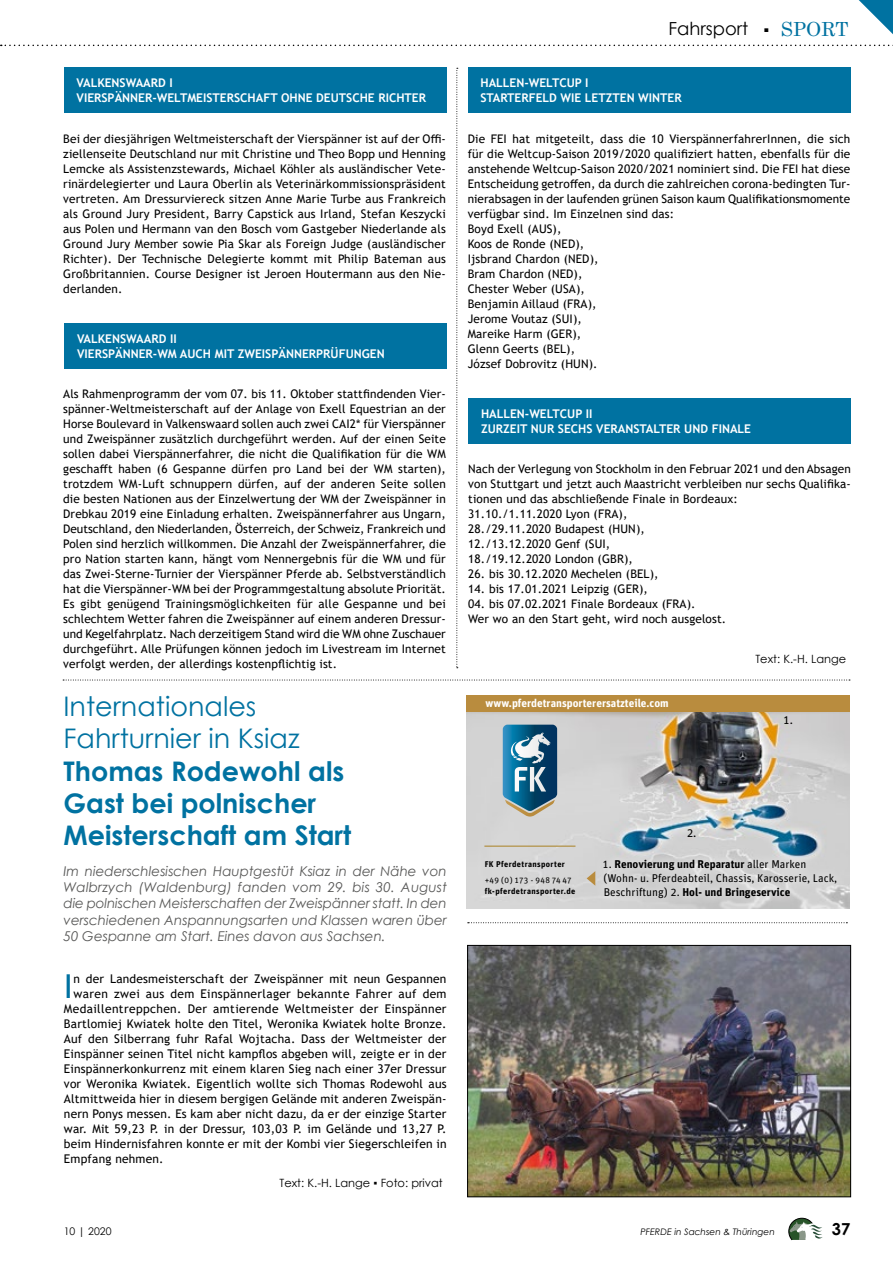
<style>
.page{position:relative;width:893px;height:1263px;background:#fff}
.page>*{position:absolute;margin:0;border:0;box-sizing:border-box;transform-origin:0 0}
.t1{font:33px "Trebuchet MS";color:#0072a1}
.t2{font:700 27px/32.4px "Century Gothic";color:#0072a1}
.t3{font:27px/32.4px "Century Gothic";color:#0072a1}
.t4{font:18px "Century Gothic";color:#000}
.t5{font:700 16.5px "Century Gothic";color:#000}
.t6{font:italic 13.5px/16.2px "Century Gothic";color:#575756;text-align:justify}
.t7{font:12px "Trebuchet MS";letter-spacing:.015em;color:#000}
.t8{font:700 12px/15px "Trebuchet MS";color:#fff}
.t9{font:12px "Unit Regular TF";color:#000}
.t10{font:11.85px/15px "Trebuchet MS";letter-spacing:.01em;color:#000}
.t11{font:11.4px "Century Gothic";color:#000}
.t12{font:11.25px "Unit Bold TF";color:#000}
.t13{font:11.25px "Unit Regular TF";color:#000}
.t14{font:11.25px "Unit Bold TF";color:#fff}
.t15{font:10.5px "Century Gothic";color:#000}
.t16{font:italic 9px "Century Gothic";color:#000}
.t17{font:8.4px "Unit Bold TF";letter-spacing:.045em;color:#000}
.t18{font:8.4px "Unit Regular TF";letter-spacing:.03em;color:#000}
.s1{font-family:"Century";font-size:19.5px;color:#0072a1}
.s2{font-family:"Unit Regular TF"}
</style>
<div class="page">
<svg style="left:1px;top:0;width:892px;height:47px"></svg>
<svg style="left:788px;top:1217px;width:35px;height:24px"></svg>
<svg style="left:456px;top:68px;width:2px;height:600px"></svg>
<svg style="left:63px;top:680px;width:787px;height:1px"></svg>
<div style="left:64px;top:68px;width:382px;height:45px;background:#0072a1"></div>
<div style="left:468px;top:68px;width:382px;height:45px;background:#0072a1"></div>
<div style="left:468px;top:398px;width:383px;height:45px;background:#0072a1"></div>
<div style="left:64px;top:323px;width:383px;height:45px;background:#0072a1"></div>
<img style="left:469px;top:947px;width:380px;height:248px">
<div style="left:467px;top:945px;width:384px;height:252px;border:1px solid #000"></div>
<svg style="left:468px;top:922px;width:379px;height:1px"></svg>
<img style="left:467px;top:720px;width:382px;height:188px">
<svg style="left:595px;top:851px;width:250px;height:56px;background:#d1d2d2"></svg>
<svg style="left:503px;top:725px;width:54px;height:91px;background:#4c819c"></svg>
<hr style="left:484px;top:846px;width:91px;height:1px;background:#aa8123">
<svg style="left:587px;top:871px;width:8px;height:15px"></svg>
<div style="left:467px;top:695px;width:382px;height:25px;background:#6b5332;opacity:.31"></div>
<div style="left:467px;top:695px;width:382px;height:17px;background:#b98c3e"></div>
<p class="t8" style="left:77px;top:76px;width:351px">VALKENSWAARD I<br>VIERSPÄNNER-WELTMEISTERSCHAFT OHNE DEUTSCHE RICHTER</p>
<p class="t10" style="left:63px;top:131px;width:384px;text-align:justify">Bei der diesjährigen Weltmeisterschaft der Vierspänner ist auf der Offi&shy;ziellenseite Deutschland nur mit Christine und Theo Bopp und Henning Lemcke als Assistenzstewards, Michael Köhler als ausländischer Vete&shy;rinärdelegierter und Laura Oberlin als Veterinärkommissionspräsident vertreten. Am Dressurviereck sitzen Anne Marie Turbe aus Frankreich als Ground Jury President, Barry Capstick aus Irland, Stefan Keszycki aus Polen und Hermann van den Bosch vom Gastgeber Niederlande als Ground Jury Member sowie Pia Skar als Foreign Judge (ausländischer Richter). Der Technische Delegierte kommt mit Philip Bateman aus Großbritannien. Course Designer ist Jeroen Houtermann aus den Nie&shy;derlanden.</p>
<p class="t8" style="left:77px;top:331px;width:309px">VALKENSWAARD II<br>VIERSPÄNNER-WM AUCH MIT ZWEISPÄNNERPRÜFUNGEN</p>
<p class="t10" style="left:63px;top:386px;width:384px;text-align:justify">Als Rahmenprogramm der vom 07. bis 11. Oktober stattfindenden Vier&shy;spänner-Weltmeisterschaft auf der Anlage von Exell Equestrian an der Horse Boulevard in Valkenswaard sollen auch zwei CAI2* für Vierspänner und Zweispänner zusätzlich durchgeführt werden. Auf der einen Seite sollen dabei Vierspännerfahrer, die nicht die Qualifikation für die WM geschafft haben (6 Gespanne dürfen pro Land bei der WM starten), trotzdem WM-Luft schnuppern dürfen, auf der anderen Seite sollen die besten Nationen aus der Einzelwertung der WM der Zweispänner in Drebkau 2019 eine Einladung erhalten. Zweispännerfahrer aus Ungarn, Deutschland, den Niederlanden, Österreich, der Schweiz, Frankreich und Polen sind herzlich willkommen. Die Anzahl der Zweispännerfahrer, die pro Nation starten kann, hängt vom Nennergebnis für die WM und für das Zwei-Sterne-Turnier der Vierspänner Pferde ab. Selbstverständlich hat die Vierspänner-WM bei der Programmgestaltung absolute Priorität.<br>Es gibt genügend Trainingsmöglichkeiten für alle Gespanne und bei schlechtem Wetter fahren die Zweispänner auf einem anderen Dressur&shy;und Kegelfahrplatz. Nach derzeitigem Stand wird die WM ohne Zuschauer durchgeführt. Alle Prüfungen können jedoch im Livestream im Internet verfolgt werden, der allerdings kostenpflichtig ist.</p>
<h2 class="t3" style="left:64px;top:689px;width:237px">Internationales<br>Fahrturnier in Ksiaz</h2>
<h2 class="t2" style="left:64px;top:753px;width:289px">Thomas Rodewohl als<br>Gast bei polnischer<br>Meisterschaft am Start</h2>
<p class="t6" style="left:64px;top:863px;width:385px">Im niederschlesischen Hauptgestüt Ksiaz in der Nähe von Walbrzych (Waldenburg) fanden vom 29. bis 30. August die polnischen Meisterschaften der Zweispänner statt. In den verschiedenen Anspannungsarten und Klassen waren über 50 Gespanne am Start. Eines davon aus Sachsen.</p>
<h1 class="t1" style="left:64px;top:966px;width:11px">I</h1>
<p class="t7" style="left:74px;top:971px;width:374px">n der Landesmeisterschaft der Zweispänner mit neun Gespannen</p>
<p class="t7" style="left:74px;top:986px;width:374px">waren zwei aus dem Einspännerlager bekannte Fahrer auf dem</p>
<p class="t7" style="left:64px;top:1001px;width:384px">Medaillentreppchen. Der amtierende Weltmeister der Einspänner</p>
<p class="t7" style="left:64px;top:1016px;width:384px">Bartlomiej Kwiatek holte den Titel, Weronika Kwiatek holte Bronze.</p>
<p class="t7" style="left:64px;top:1031px;width:384px">Auf den Silberrang fuhr Rafal Wojtacha. Dass der Weltmeister der</p>
<p class="t7" style="left:64px;top:1046px;width:384px">Einspänner seinen Titel nicht kampflos abgeben will, zeigte er in der</p>
<p class="t7" style="left:64px;top:1061px;width:384px">Einspännerkonkurrenz mit einem klaren Sieg nach einer 37er Dressur</p>
<p class="t7" style="left:64px;top:1076px;width:384px">vor Weronika Kwiatek. Eigentlich wollte sich Thomas Rodewohl aus</p>
<p class="t7" style="left:64px;top:1091px;width:384px">Altmittweida hier in diesem bergigen Gelände mit anderen Zweispän-</p>
<p class="t7" style="left:64px;top:1106px;width:384px">nern Ponys messen. Es kam aber nicht dazu, da er der einzige Starter</p>
<p class="t7" style="left:64px;top:1121px;width:384px">war. Mit 59,23 P. in der Dressur, 103,03 P. im Gelände und 13,27 P.</p>
<p class="t7" style="left:64px;top:1136px;width:384px">beim Hindernisfahren konnte er mit der Kombi vier Siegerschleifen in</p>
<p class="t7" style="left:64px;top:1151px;width:101px">Empfang nehmen.</p>
<p class="t11" style="left:280px;top:1174px;width:165px">Text: K.-H. Lange ▪ Foto: privat</p>
<h3 class="t4" style="left:668px;top:16px;width:182px">Fahrsport <sup>.</sup> <span class="s1">SPORT</span></h3>
<p class="t8" style="left:480px;top:76px;width:203px">HALLEN-WELTCUP I<br>STARTERFELD WIE LETZTEN WINTER</p>
<p class="t10" style="left:468px;top:131px;width:384px">Die FEI hat mitgeteilt, dass die 10 VierspännerfahrerInnen, die sich für die Weltcup-Saison 2019/2020 qualifiziert hatten, ebenfalls für die anstehende Weltcup-Saison 2020/2021 nominiert sind. Die FEI hat diese Entscheidung getroffen, da durch die zahlreichen corona-bedingten Tur&shy;nierabsagen in der laufenden grünen Saison kaum Qualifikationsmomente verfügbar sind. Im Einzelnen sind das:<br>Boyd Exell (AUS),<br>Koos de Ronde (NED),<br>Ijsbrand Chardon (NED),<br>Bram Chardon (NED),<br>Chester Weber (USA),<br>Benjamin Aillaud (FRA),<br>Jerome Voutaz (SUI),<br>Mareike Harm (GER),<br>Glenn Geerts (BEL),<br>József Dobrovitz (HUN).</p>
<p class="t8" style="left:481px;top:406px;width:272px">HALLEN-WELTCUP II<br>ZURZEIT NUR SECHS VERANSTALTER UND FINALE</p>
<p class="t10" style="left:468px;top:461px;width:384px">Nach der Verlegung von Stockholm in den Februar 2021 und den Absagen von Stuttgart und jetzt auch Maastricht verbleiben nur sechs Qualifika&shy;tionen und das abschließende Finale in Bordeaux:<br>31.10./1.11.2020 Lyon (FRA),<br>28./29.11.2020 Budapest (HUN),<br>12./13.12.2020 Genf (SUI,<br>18./19.12.2020 London (GBR),</p>
<p class="t10" style="left:468px;top:566px;width:192px">26. bis 30.12.2020 Mechelen (BEL),</p>
<p class="t10" style="left:468px;top:581px;width:181px">14. bis 17.01.2021 Leipzig (GER),</p>
<p class="t10" style="left:468px;top:596px;width:259px">04. bis 07.02.2021 Finale Bordeaux (FRA).<br>Wer wo an den Start geht, wird noch ausgelost.</p>
<p class="t14" style="left:485px;top:696px;width:185px">www.pferdetransporterersatzteile.com</p>
<p class="t9" style="left:687px;top:826px;width:11px">2.</p>
<p class="t11" style="left:755px;top:651px;width:92px">Text: K.-H. Lange</p>
<p class="t9" style="left:783px;top:713px;width:11px">1.</p>
<p class="t17" style="left:485px;top:859px;width:82px">FK Pferdetransporter</p>
<p class="t18" style="left:485px;top:875px;width:89px">+49 (0) 173 - 948 74 47</p>
<p class="t17" style="left:485px;top:886px;width:92px">fk-pferdetransporter.de</p>
<p class="t12" style="left:603px;top:857px;width:205px"><span class="s2">1.</span> Renovierung und Reparatur <span class="s2">aller Marken</span></p>
<p class="t13" style="left:603px;top:871px;width:235px">(Wohn- u. Pferdeabteil, Chassis, Karosserie, Lack,</p>
<p class="t12" style="left:604px;top:885px;width:188px"><span class="s2">Beschriftung) 2.</span> Hol- und Bringeservice</p>
<p class="t15" style="left:64px;top:1224px;width:49px">10 | 2020</p>
<p class="t16" style="left:640px;top:1225px;width:136px">PFERDE in Sachsen &amp; Thüringen</p>
<h3 class="t5" style="left:832px;top:1216px;width:20px">37</h3>
</div>
